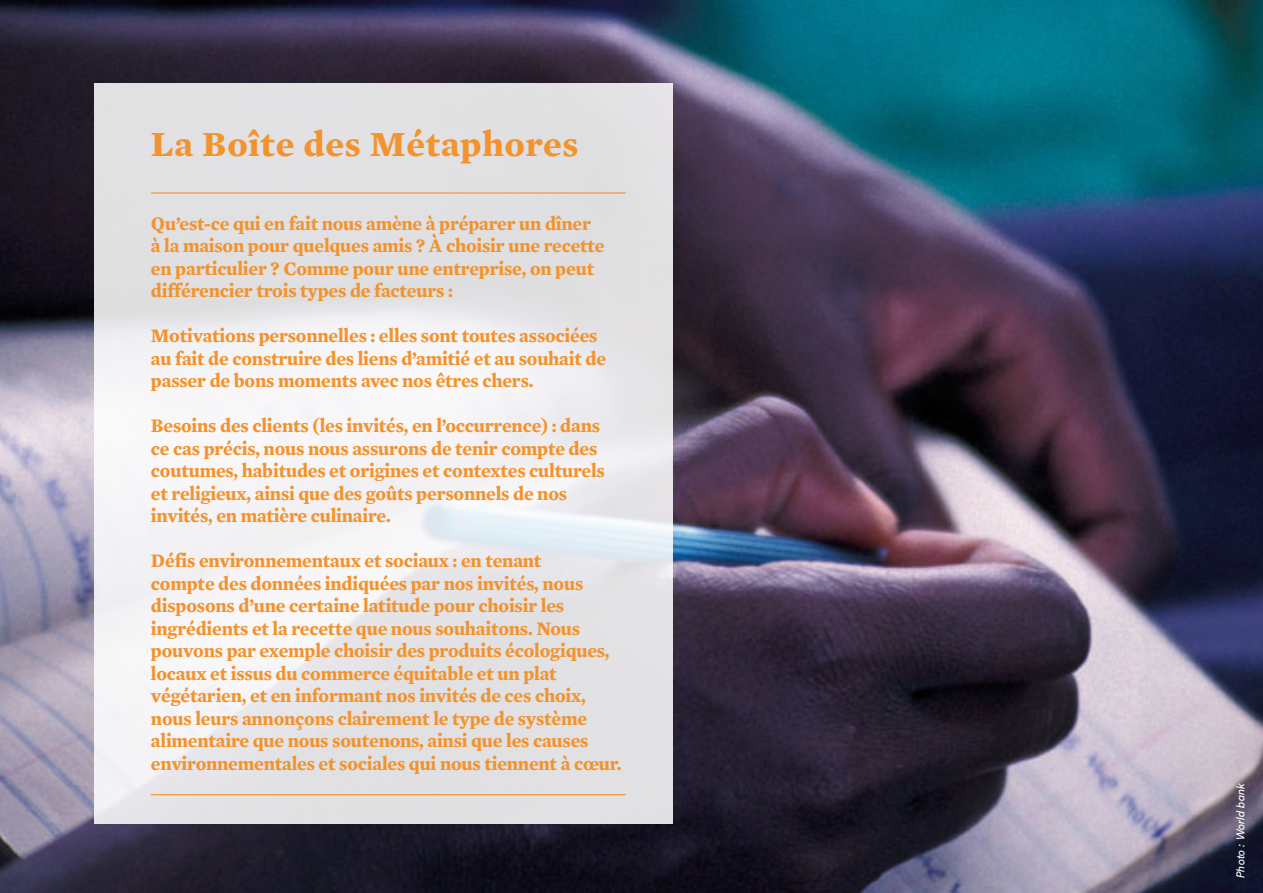
<style>
.page{position:relative;width:1263px;height:893px;background:#fff}
.page>*{position:absolute;margin:0;border:0;box-sizing:border-box;transform-origin:0 0}
.t1{font:700 36px "Mercury Text G1";letter-spacing:.02em;color:#f2932e}
.t2{font:700 19.5px/22.5px "Mercury Text G1";letter-spacing:-.01em;color:#f2932e;scale:.96 1}
.t3{font:italic 11.25px "Circular Std";color:#fff}
</style>
<div class="page">
<img style="left:0;top:0;width:1263px;height:893px">
<svg style="left:94px;top:83px;width:579px;height:740px;fill:#e4e3e5"></svg>
<hr style="left:151px;top:192px;width:475px;height:2px;background:#f2932e">
<hr style="left:150px;top:794px;width:476px;height:1px;background:#f2932e">
<h1 class="t1" style="left:151px;top:122px;width:429px">La Boîte des Métaphores</h1>
<p class="t2" style="left:151px;top:212px;width:474px">Qu’est-ce qui en fait nous amène à préparer un dîner à la maison pour quelques amis ? À choisir une recette en particulier ? Comme pour une entreprise, on peut différencier trois types de facteurs :</p>
<p class="t2" style="left:151px;top:324px;width:476px">Motivations personnelles : elles sont toutes associées au fait de construire des liens d’amitié et au souhait de passer de bons moments avec nos êtres chers.</p>
<p class="t2" style="left:151px;top:414px;width:474px">Besoins des clients (les invités, en l’occurrence) : dans ce cas précis, nous nous assurons de tenir compte des coutumes, habitudes et origines et contextes culturels et religieux, ainsi que des goûts personnels de nos invités, en matière culinaire.</p>
<p class="t2" style="left:151px;top:549px;width:492px">Défis environnementaux et sociaux : en tenant<br>compte des données indiquées par nos invités, nous disposons d’une certaine latitude pour choisir les ingrédients et la recette que nous souhaitons. Nous pouvons par exemple choisir des produits écologiques, locaux et issus du commerce équitable et un plat végétarien, et en informant nos invités de ces choix, nous leurs annonçons clairement le type de système alimentaire que nous soutenons, ainsi que les causes environnementales et sociales qui nous tiennent à cœur.</p>
<p class="t3" style="left:1234px;top:878px;width:97px;rotate:-90deg">Photo : World bank</p>
</div>
